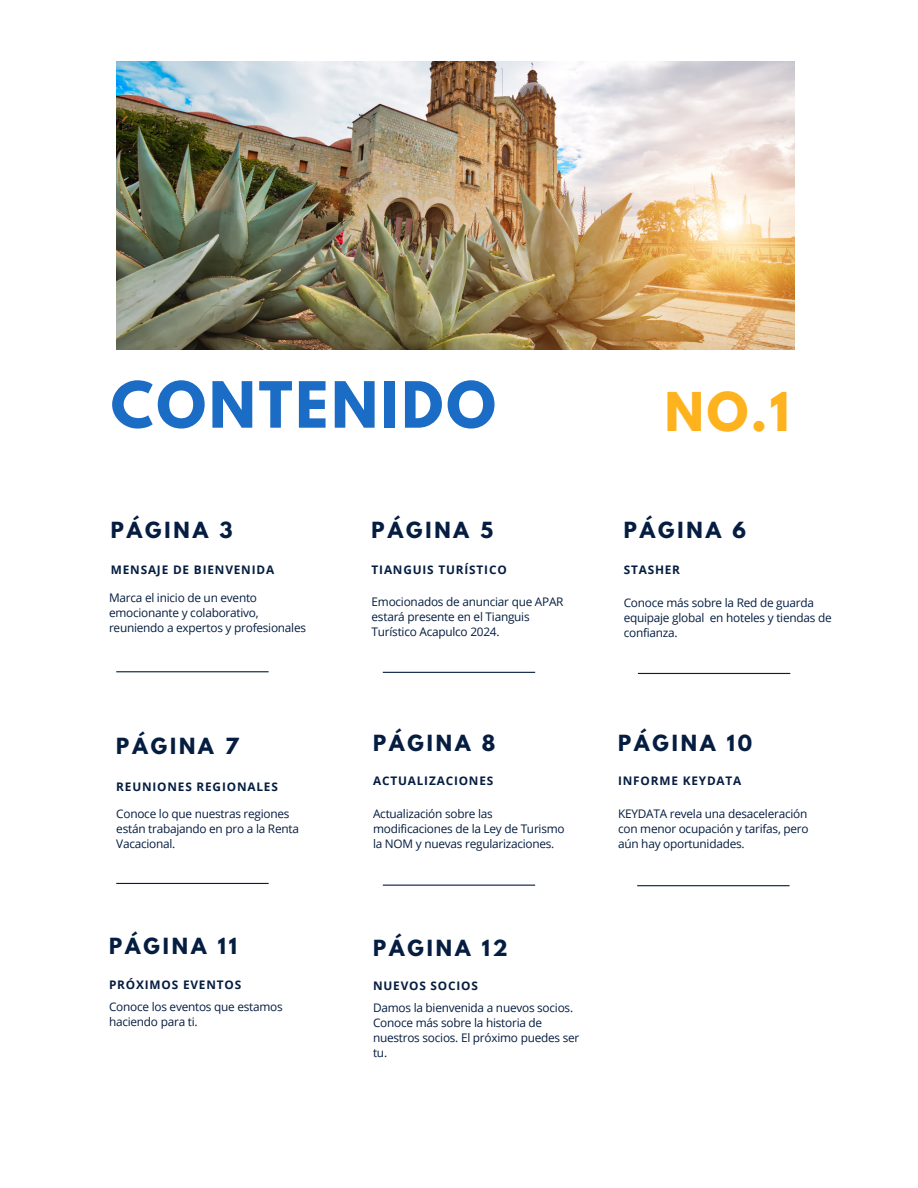
<style>
.page{position:relative;width:918px;height:1188px;background:#fff}
.page>*{position:absolute;margin:0;border:0;box-sizing:border-box;transform-origin:0 0}
.t1{font:700 56.4px "League Spartan";letter-spacing:.055em;color:#1b6cc5}
.t2{font:700 47.4px "League Spartan";color:#feb21e}
.t3{font:700 19.65px "League Spartan";letter-spacing:.15em;color:#051d40}
.t4{font:11.85px/15px "Open Sans";letter-spacing:-.02em;color:#051d40}
.t5{font:700 11.85px "Open Sans";letter-spacing:.07em;color:#051d40}
</style>
<div class="page">
<hr style="left:116px;top:671px;width:153px;height:1px;background:#051d40">
<hr style="left:383px;top:672px;width:152px;height:1px;background:#051d40">
<hr style="left:637px;top:885px;width:153px;height:1px;background:#051d40">
<img style="left:116px;top:62px;width:679px;height:288px">
<hr style="left:638px;top:673px;width:152px;height:1px;background:#051d40">
<hr style="left:383px;top:885px;width:152px;height:1px;background:#051d40">
<hr style="left:116px;top:883px;width:153px;height:1px;background:#051d40">
<p class="t1" style="left:111px;top:377px;width:386px">CONTENIDO</p>
<h2 class="t3" style="left:111px;top:520px;width:123px">PÁGINA 3</h2>
<h3 class="t3" style="left:372px;top:520px;width:123px">PÁGINA 5</h3>
<h1 class="t5" style="left:111px;top:562px;width:165px">MENSAJE DE BIENVENIDA</h1>
<h4 class="t5" style="left:372px;top:562px;width:137px">TIANGUIS TURÍSTICO</h4>
<h4 class="t4" style="left:109px;top:590px;width:199px">Marca el inicio de un evento emocionante y colaborativo, reuniendo a expertos y profesionales</h4>
<h4 class="t4" style="left:372px;top:594px;width:194px">Emocionados de anunciar que APAR estará presente en el Tianguis<br>Turístico Acapulco 2024.</h4>
<p class="t3" style="left:116px;top:736px;width:124px">PÁGINA 7</p>
<h4 class="t3" style="left:373px;top:733px;width:124px">PÁGINA 8</h4>
<p class="t5" style="left:116px;top:778px;width:163px">REUNIONES REGIONALES</p>
<h3 class="t4" style="left:116px;top:806px;width:184px">Conoce lo que nuestras regiones están trabajando en pro a la Renta<br>Vacacional.</h3>
<h3 class="t5" style="left:373px;top:773px;width:122px">ACTUALIZACIONES</h3>
<p class="t4" style="left:373px;top:806px;width:193px">Actualización sobre las modificaciones de la Ley de Turismo la NOM y nuevas regularizaciones.</p>
<p class="t3" style="left:109px;top:937px;width:130px">PÁGINA 11</p>
<p class="t3" style="left:373px;top:938px;width:136px">PÁGINA 12</p>
<h4 class="t5" style="left:109px;top:976px;width:134px">PRÓXIMOS EVENTOS</h4>
<h4 class="t5" style="left:373px;top:978px;width:106px">NUEVOS SOCIOS</h4>
<h3 class="t4" style="left:109px;top:999px;width:175px">Conoce los eventos que estamos haciendo para ti.</h3>
<h3 class="t4" style="left:373px;top:1000px;width:208px">Damos la bienvenida a nuevos socios.<br>Conoce más sobre la historia de nuestros socios. El próximo puedes ser tu.</h3>
<h3 class="t2" style="left:665px;top:388px;width:126px">NO.1</h3>
<h3 class="t3" style="left:624px;top:520px;width:124px">PÁGINA 6</h3>
<p class="t5" style="left:624px;top:562px;width:58px">STASHER</p>
<h4 class="t4" style="left:624px;top:595px;width:209px">Conoce más sobre la Red de guarda equipaje global en hoteles y tiendas de confianza.</h4>
<p class="t3" style="left:618px;top:733px;width:136px">PÁGINA 10</p>
<h4 class="t5" style="left:618px;top:773px;width:125px">INFORME KEYDATA</h4>
<h3 class="t4" style="left:618px;top:806px;width:192px;text-align:justify">KEYDATA revela una desaceleración con menor ocupación y tarifas, pero aún hay oportunidades.</h3>
</div>
